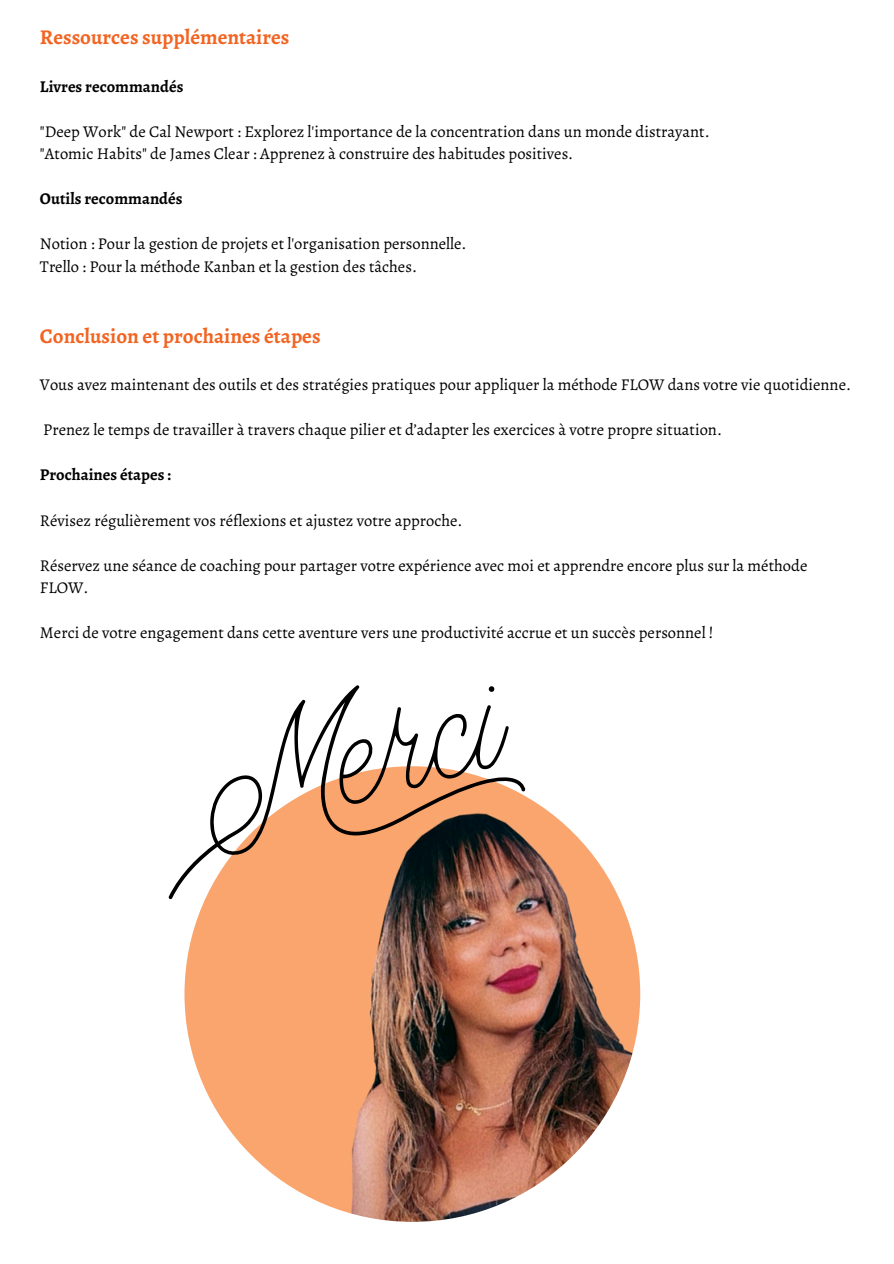
<style>
.page{position:relative;width:894px;height:1264px;background:#fff}
.page>*{position:absolute;margin:0;border:0;box-sizing:border-box;transform-origin:0 0}
.t1{font:700 21px "Alegreya";color:#f26422}
.t2{font:16.5px/22.5px "Alegreya";color:#000}
.t3{font:700 16.5px "Alegreya";color:#000}
</style>
<div class="page">
<img style="left:184px;top:766px;width:456px;height:455px;border-radius:50%">
<svg style="left:168px;top:685px;width:357px;height:214px"></svg>
<h2 class="t1" style="left:40px;top:23px;width:251px">Ressources supplémentaires</h2>
<p class="t3" style="left:40px;top:75px;width:145px">Livres recommandés</p>
<p class="t2" style="left:40px;top:120px;width:671px">"Deep Work" de Cal Newport : Explorez l'importance de la concentration dans un monde distrayant.</p>
<h2 class="t2" style="left:40px;top:142px;width:534px">"Atomic Habits" de James Clear : Apprenez à construire des habitudes positives.</h2>
<p class="t3" style="left:40px;top:187px;width:144px">Outils recommandés</p>
<p class="t2" style="left:40px;top:232px;width:428px">Notion : Pour la gestion de projets et l'organisation personnelle.</p>
<h1 class="t2" style="left:40px;top:255px;width:378px">Trello : Pour la méthode Kanban et la gestion des tâches.</h1>
<p class="t1" style="left:40px;top:322px;width:282px">Conclusion et prochaines étapes</p>
<p class="t2" style="left:40px;top:373px;width:812px">Vous avez maintenant des outils et des stratégies pratiques pour appliquer la méthode FLOW dans votre vie quotidienne.</p>
<h2 class="t2" style="left:43px;top:418px;width:680px">Prenez le temps de travailler à travers chaque pilier et d’adapter les exercices à votre propre situation.</h2>
<p class="t3" style="left:40px;top:463px;width:133px">Prochaines étapes :</p>
<p class="t2" style="left:40px;top:508px;width:424px">Révisez régulièrement vos réflexions et ajustez votre approche.</p>
<p class="t2" style="left:40px;top:553px;width:768px">Réservez une séance de coaching pour partager votre expérience avec moi et apprendre encore plus sur la méthode<br>FLOW.</p>
<p class="t2" style="left:40px;top:621px;width:675px">Merci de votre engagement dans cette aventure vers une productivité accrue et un succès personnel !</p>
</div>
